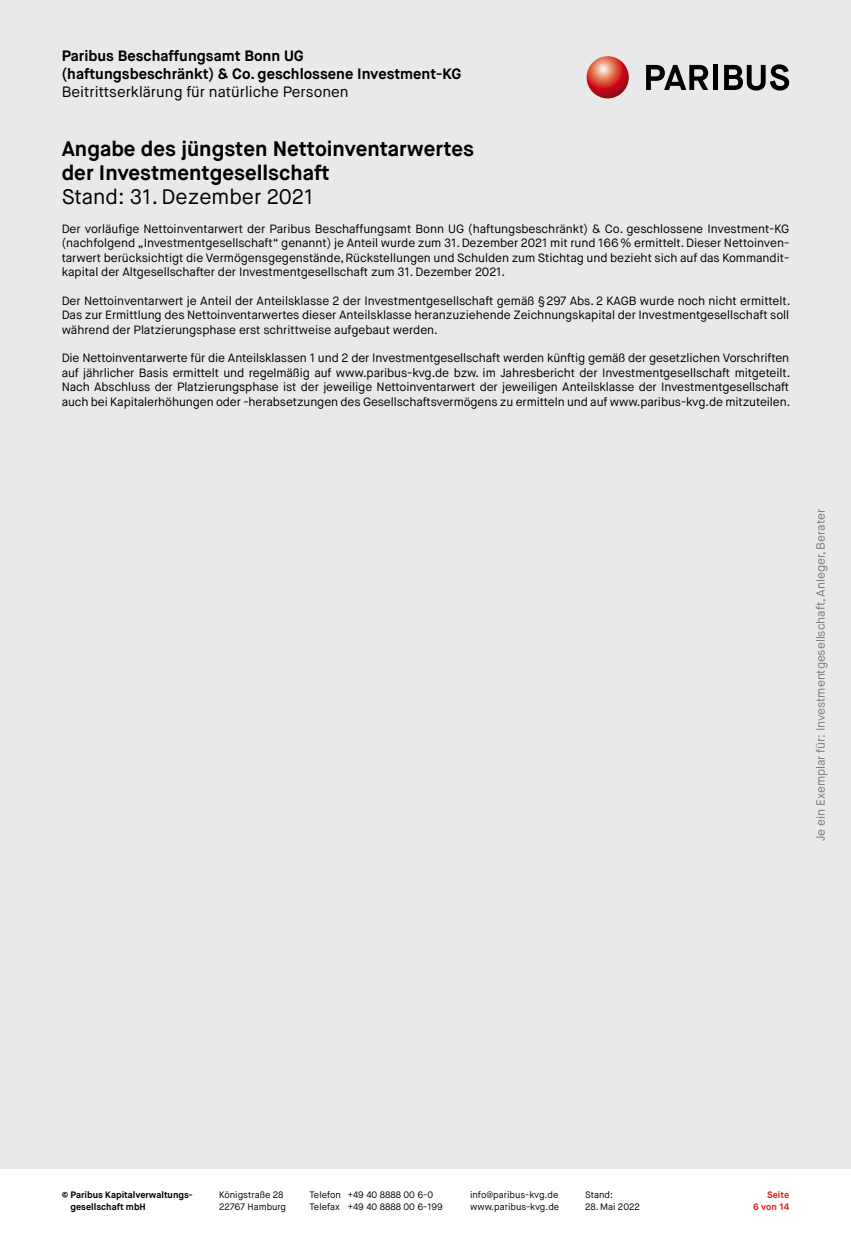
<style>
.page{position:relative;width:851px;height:1234px;background:#fff}
.page>*{position:absolute;margin:0;border:0;box-sizing:border-box;transform-origin:0 0}
.t1{font:700 21px/24px "Maison Neue";color:#000}
.t2{font:21px "Maison Neue";color:#000}
.t3{font:700 15px/18px "Maison Neue";color:#000}
.t4{font:15px "Maison Neue";color:#000}
.t5{font:12px/14.4px "Maison Neue";letter-spacing:-.005em;color:#000;text-align:justify}
.t6{font:12px "Maison Neue";letter-spacing:-.005em;color:#7b7c7e}
.t7{font:9.3px/11.1px "Maison Neue";color:#000}
.t8{font:700 9.3px/11.1px "Maison Neue";color:#000}
.t9{font:700 9.3px/11.1px "Maison Neue";color:#e32119;text-align:right}
</style>
<div class="page">
<div style="left:0;top:0;width:850px;height:1168px;background:#e9e9ea"></div>
<svg style="left:586px;top:56px;width:42px;height:42px"></svg>
<svg style="left:646px;top:65px;width:62px;height:25px"></svg>
<hr style="left:713px;top:65px;width:4px;height:25px;background:#000">
<svg style="left:724px;top:64px;width:65px;height:26px"></svg>
<p class="t3" style="left:62px;top:47px;width:401px">Paribus Beschaffungsamt Bonn UG<br>(haftungsbeschränkt) &amp; Co. geschlossene Investment-KG</p>
<p class="t4" style="left:62px;top:83px;width:288px">Beitrittserklärung für natürliche Personen</p>
<h1 class="t1" style="left:62px;top:136px;width:414px">Angabe des jüngsten Nettoinventarwertes der Investmentgesellschaft</h1>
<h1 class="t2" style="left:62px;top:183px;width:253px">Stand: 31. Dezember 2021</h1>
<p class="t5" style="left:62px;top:221px;width:729px">Der vorläufige Nettoinventarwert der Paribus Beschaffungsamt Bonn UG (haftungsbeschränkt) &amp; Co. geschlossene Investment-KG (nachfolgend „Investmentgesellschaft“ genannt) je Anteil wurde zum 31. Dezember 2021 mit rund 166% ermittelt. Dieser Nettoinven&shy;tarwert berücksichtigt die Vermögensgegenstände, Rückstellungen und Schulden zum Stichtag und bezieht sich auf das Kommandit&shy;kapital der Altgesellschafter der Investmentgesellschaft zum 31. Dezember 2021.</p>
<p class="t5" style="left:62px;top:293px;width:730px">Der Nettoinventarwert je Anteil der Anteilsklasse 2 der Investmentgesellschaft gemäß §297 Abs. 2 KAGB wurde noch nicht ermittelt.<br>Das zur Ermittlung des Nettoinventarwertes dieser Anteilsklasse heranzuziehende Zeichnungskapital der Investmentgesellschaft soll während der Platzierungsphase erst schrittweise aufgebaut werden.</p>
<p class="t5" style="left:62px;top:351px;width:730px">Die Nettoinventarwerte für die Anteilsklassen 1 und 2 der Investmentgesellschaft werden künftig gemäß der gesetzlichen Vorschriften auf jährlicher Basis ermittelt und regelmäßig auf www.paribus-kvg.de bzw. im Jahresbericht der Investmentgesellschaft mitgeteilt.<br>Nach Abschluss der Platzierungsphase ist der jeweilige Nettoinventarwert der jeweiligen Anteilsklasse der Investmentgesellschaft auch bei Kapitalerhöhungen oder -herabsetzungen des Gesellschaftsvermögens zu ermitteln und auf www.paribus-kvg.de mitzuteilen.</p>
<p class="t6" style="left:813px;top:841px;width:333px;rotate:-90deg">Je ein Exemplar für: Investmentgesellschaft, Anleger, Berater</p>
<p class="t8" style="left:70px;top:1189px;width:123px;text-indent:-9px">© Paribus Kapitalverwaltungs&shy;gesellschaft mbH</p>
<p class="t7" style="left:219px;top:1189px;width:68px">Königstraße 28<br>22767 Hamburg</p>
<p class="t7" style="left:309px;top:1189px;width:135px">Telefon +49 40 8888 00 6-0<br>Telefax +49 40 8888 00 6-199</p>
<p class="t7" style="left:470px;top:1189px;width:91px">info@paribus-kvg.de www.paribus-kvg.de</p>
<p class="t7" style="left:585px;top:1189px;width:29px">Stand:</p>
<p class="t7" style="left:585px;top:1200px;width:56px">28. Mai 2022</p>
<p class="t9" style="left:753px;top:1189px;width:38px">Seite<br>6 von 14</p>
</div>
